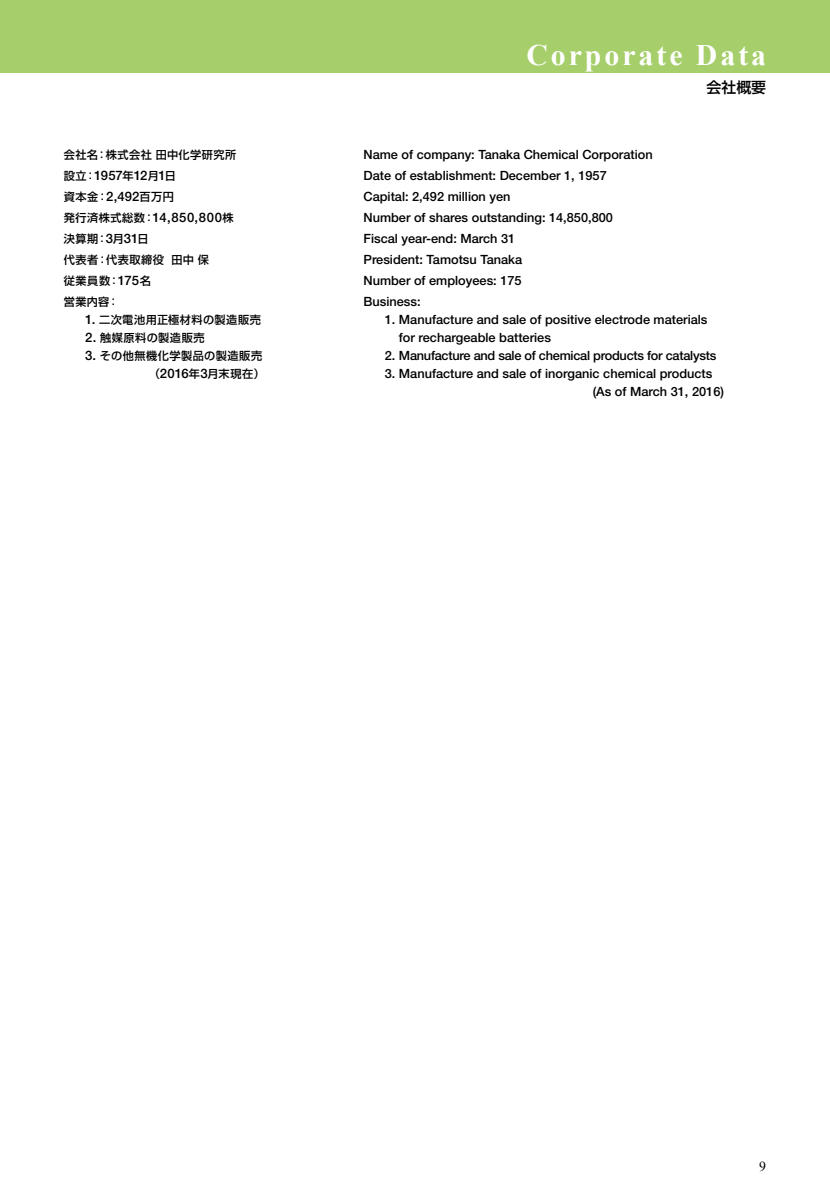
<style>
.page{position:relative;width:830px;height:1191px;background:#fff}
.page>*{position:absolute;margin:0;border:0;box-sizing:border-box;transform-origin:0 0}
.t1{font:700 29.7px "Times New Roman";letter-spacing:.1em;color:#fff}
.t2{font:500 14.85px "Shin Go Pr 5";color:#000}
.t3{font:13.8px "Times New Roman";color:#000}
.t4{font:500 13.05px "Helvetica Neue";letter-spacing:.02em;color:#000}
.t5{font:500 12.75px/21px "Helvetica Neue";color:#000}
.t6{font:500 12.75px "Helvetica Neue";letter-spacing:-.02em;color:#000}
.t7{font:500 11.1px/21px "Shin Go Pr 5";letter-spacing:.04em;color:#000}
.s1{font-family:"Shin Go Pr 5";font-size:11.1px}
.s2{font-family:"Helvetica Neue";font-size:13.05px}
</style>
<div class="page">
<div style="left:0;top:0;width:829px;height:72px;background:#a6cf6b"></div>
<p class="t7" style="left:64px;top:143px;width:174px">会社名：株式会社 田中化学研究所</p>
<p class="t4" style="left:64px;top:168px;width:113px"><span class="s1">設立：</span>1957<span class="s1">年</span>12<span class="s1">月</span>1<span class="s1">日</span></p>
<p class="t7" style="left:64px;top:185px;width:111px">資本金：<span class="s2">2,492</span>百万円</p>
<p class="t4" style="left:64px;top:209px;width:171px"><span class="s1">発行済株式総数：</span>14,850,800<span class="s1">株</span></p>
<p class="t7" style="left:64px;top:227px;width:146px">決算期：<span class="s2">3</span>月<span class="s2">31</span>日<br>代表者：代表取締役 田中 保従業員数：<span class="s2">175</span>名<br>営業内容：</p>
<p class="t7" style="left:85px;top:308px;width:177px"><span class="s2">1.</span> 二次電池用正極材料の製造販売</p>
<p class="t7" style="left:85px;top:326px;width:121px"><span class="s2">2.</span> 触媒原料の製造販売</p>
<p class="t7" style="left:85px;top:345px;width:181px;line-height:18px;text-align:right"><span class="s2">3.</span> その他無機化学製品の製造販売（<span class="s2">2016</span>年<span class="s2">3</span>月末現在）</p>
<h1 class="t1" style="left:526px;top:35px;width:241px">Corporate Data</h1>
<p class="t2" style="left:706px;top:75px;width:61px">会社概要</p>
<p class="t5" style="left:363px;top:144px;width:291px">Name of company: Tanaka Chemical Corporation<br>Date of establishment: December 1, 1957<br>Capital: 2,492 million yen<br>Number of shares outstanding: 14,850,800<br>Fiscal year-end: March 31<br>President: Tamotsu Tanaka<br>Number of employees: 175<br>Business:</p>
<p class="t5" style="left:399px;top:310px;width:310px;line-height:18px;text-indent:-14px">1. Manufacture and sale of positive electrode materials for rechargeable batteries</p>
<p class="t6" style="left:384px;top:348px;width:333px">2. Manufacture and sale of chemical products for catalysts</p>
<p class="t5" style="left:592px;top:364px;width:133px;line-height:18px;text-indent:-208px">3. Manufacture and sale of inorganic chemical products (As of March 31, 2016)</p>
<p class="t3" style="left:758px;top:1156px;width:8px">9</p>
</div>
